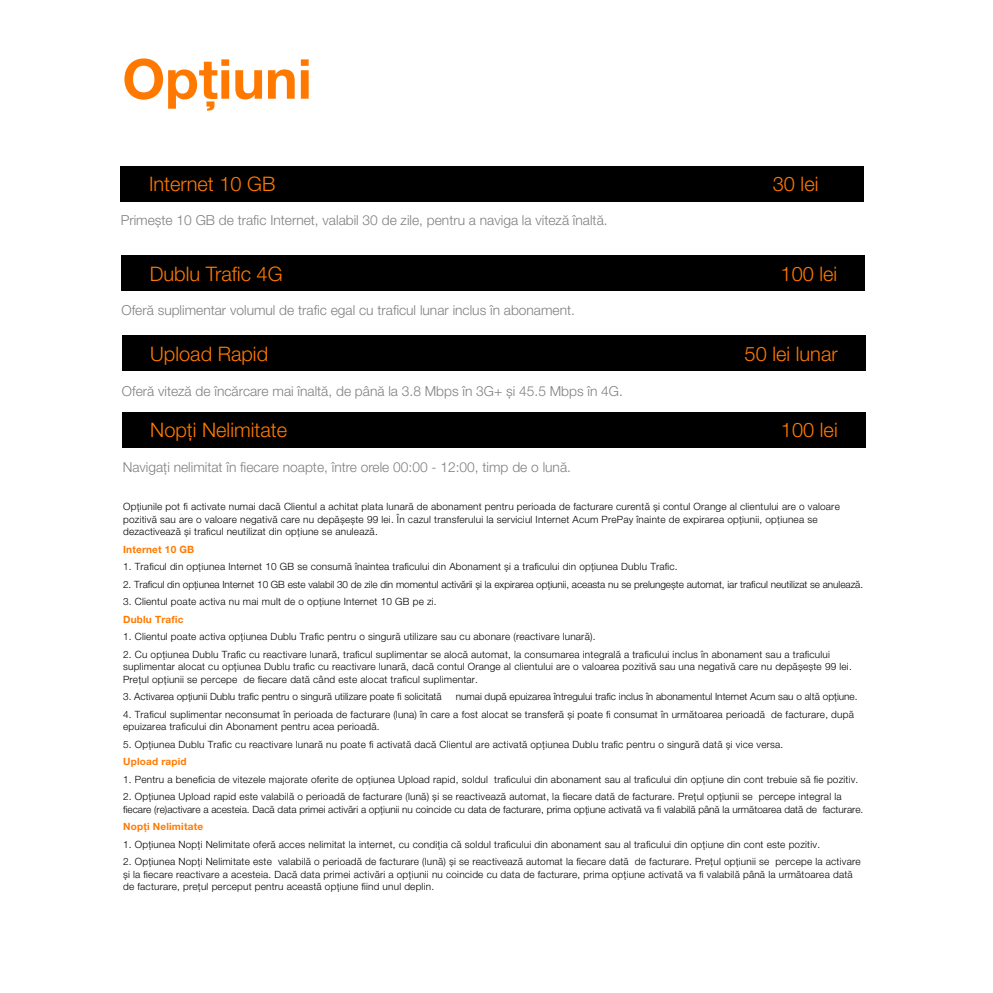
<style>
.page{position:relative;width:993px;height:993px;background:#fff}
.page>*{position:absolute;margin:0;border:0;box-sizing:border-box;transform-origin:0 0}
.t1{font:700 55px "Helvetica Neue LT Pro";color:#ff7900}
.t2{font:300 20px "Helvetica Neue LT Pro";color:#ff7900}
.t3{font:300 13.75px "Helvetica Neue LT Pro";color:#808080}
.t4{font:300 10px/12.5px "Helvetica Neue LT Pro";letter-spacing:.02em;color:#000}
.t5{font:300 10px/12.5px "Helvetica Neue LT Pro";color:#000}
.t6{font:300 10px "Helvetica Neue LT Pro";letter-spacing:-.005em;color:#000}
.t7{font:700 10px "Helvetica Neue LT Pro";letter-spacing:.02em;color:#ff7900}
</style>
<div class="page">
<div style="left:121px;top:255px;width:743px;height:36px;background:#000"></div>
<div style="left:122px;top:335px;width:742px;height:36px;background:#000"></div>
<div style="left:122px;top:411px;width:742px;height:36px;background:#000"></div>
<div style="left:121px;top:165px;width:742px;height:36px;background:#000"></div>
<h1 class="t1" style="left:122px;top:44px;width:191px">Opţiuni</h1>
<h2 class="t2" style="left:149px;top:172px;width:128px">Internet 10 GB</h2>
<h2 class="t2" style="left:772px;top:172px;width:47px">30 lei</h2>
<h3 class="t3" style="left:121px;top:212px;width:488px">Primește 10 GB de trafic Internet, valabil 30 de zile, pentru a naviga la viteză înaltă.</h3>
<h2 class="t2" style="left:150px;top:261px;width:134px">Dublu Trafic 4G</h2>
<h2 class="t2" style="left:780px;top:261px;width:58px">100 lei</h2>
<h3 class="t3" style="left:121px;top:301px;width:455px">Oferă suplimentar volumul de trafic egal cu traficul lunar inclus în abonament.</h3>
<h2 class="t2" style="left:150px;top:342px;width:119px">Upload Rapid</h2>
<h2 class="t2" style="left:744px;top:342px;width:94px">50 lei lunar</h2>
<h3 class="t3" style="left:122px;top:382px;width:502px">Oferă viteză de încărcare mai înaltă, de până la 3.8 Mbps în 3G+ și 45.5 Mbps în 4G.</h3>
<h2 class="t2" style="left:150px;top:417px;width:138px">Nopţi Nelimitate</h2>
<h2 class="t2" style="left:780px;top:417px;width:58px">100 lei</h2>
<h3 class="t3" style="left:123px;top:458px;width:449px">Navigaţi nelimitat în fiecare noapte, între orele 00:00 - 12:00, timp de o lună.</h3>
<p class="t4" style="left:123px;top:500px;width:718px">Opţiunile pot fi activate numai dacă Clientul a achitat plata lunară de abonament pentru perioada de facturare curentă și contul Orange al clientului are o valoare pozitivă sau are o valoare negativă care nu depășește 99 lei. În cazul transferului la serviciul Internet Acum PrePay înainte de expirarea opţiunii, opţiunea se dezactivează și traficul neutilizat din opţiune se anulează.</p>
<p class="t7" style="left:123px;top:542px;width:73px">Internet 10 GB</p>
<p class="t4" style="left:123px;top:560px;width:556px">1. Traficul din opțiunea Internet 10 GB se consumă înaintea traficului din Abonament și a traficului din opțiunea Dublu Trafic.</p>
<p class="t6" style="left:123px;top:578px;width:741px">2. Traficul din opţiunea Internet 10 GB este valabil 30 de zile din momentul activării și la expirarea opţiunii, aceasta nu se prelungește automat, iar traficul neutilizat se anulează.</p>
<p class="t4" style="left:123px;top:595px;width:315px">3. Clientul poate activa nu mai mult de o opţiune Internet 10 GB pe zi.</p>
<p class="t7" style="left:123px;top:612px;width:62px">Dublu Trafic</p>
<p class="t4" style="left:123px;top:630px;width:473px">1. Clientul poate activa opţiunea Dublu Trafic pentru o singură utilizare sau cu abonare (reactivare lunară).</p>
<p class="t4" style="left:123px;top:647px;width:730px">2. Cu opţiunea Dublu Trafic cu reactivare lunară, traficul suplimentar se alocă automat, la consumarea integrală a traficului inclus în abonament sau a traficului suplimentar alocat cu opțiunea Dublu trafic cu reactivare lunară, dacă contul Orange al clientului are o valoarea pozitivă sau una negativă care nu depășește 99 lei.<br>Prețul opţiunii se percepe de fiecare dată când este alocat traficul suplimentar.</p>
<p class="t5" style="left:123px;top:690px;width:320px">3. Activarea opţiunii Dublu trafic pentru o singură utilizare poate fi solicitată</p>
<p class="t5" style="left:455px;top:690px;width:403px">numai după epuizarea întregului trafic inclus în abonamentul Internet Acum sau o altă opţiune.</p>
<p class="t4" style="left:123px;top:707px;width:732px">4. Traficul suplimentar neconsumat în perioada de facturare (luna) în care a fost alocat se transferă și poate fi consumat în următoarea perioadă de facturare, după epuizarea traficului din Abonament pentru acea perioadă.</p>
<p class="t4" style="left:123px;top:737px;width:661px">5. Opţiunea Dublu Trafic cu reactivare lunară nu poate fi activată dacă Clientul are activată opţiunea Dublu trafic pentru o singură dată și vice versa.</p>
<p class="t7" style="left:123px;top:755px;width:65px">Upload rapid</p>
<p class="t4" style="left:123px;top:772px;width:736px">1. Pentru a beneficia de vitezele majorate oferite de opţiunea Upload rapid, soldul traficului din abonament sau al traficului din opţiune din cont trebuie să fie pozitiv.</p>
<p class="t5" style="left:123px;top:790px;width:741px">2. Opţiunea Upload rapid este valabilă o perioadă de facturare (lună) și se reactivează automat, la fiecare dată de facturare. Preţul opţiunii se percepe integral la fiecare (re)activare a acesteia. Dacă data primei activări a opţiunii nu coincide cu data de facturare, prima opţiune activată va fi valabilă până la următoarea dată de facturare.</p>
<p class="t7" style="left:123px;top:820px;width:81px">Nopţi Nelimitate</p>
<p class="t4" style="left:123px;top:837px;width:698px">1. Opţiunea Nopţi Nelimitate oferă acces nelimitat la internet, cu condiţia că soldul traficului din abonament sau al traficului din opţiune din cont este pozitiv.</p>
<p class="t4" style="left:123px;top:855px;width:738px">2. Opţiunea Nopţi Nelimitate este valabilă o perioadă de facturare (lună) și se reactivează automat la fiecare dată de facturare. Preţul opţiunii se percepe la activare și la fiecare reactivare a acesteia. Dacă data primei activări a opţiunii nu coincide cu data de facturare, prima opţiune activată va fi valabilă până la următoarea dată de facturare, preţul perceput pentru această opţiune fiind unul deplin.</p>
</div>
